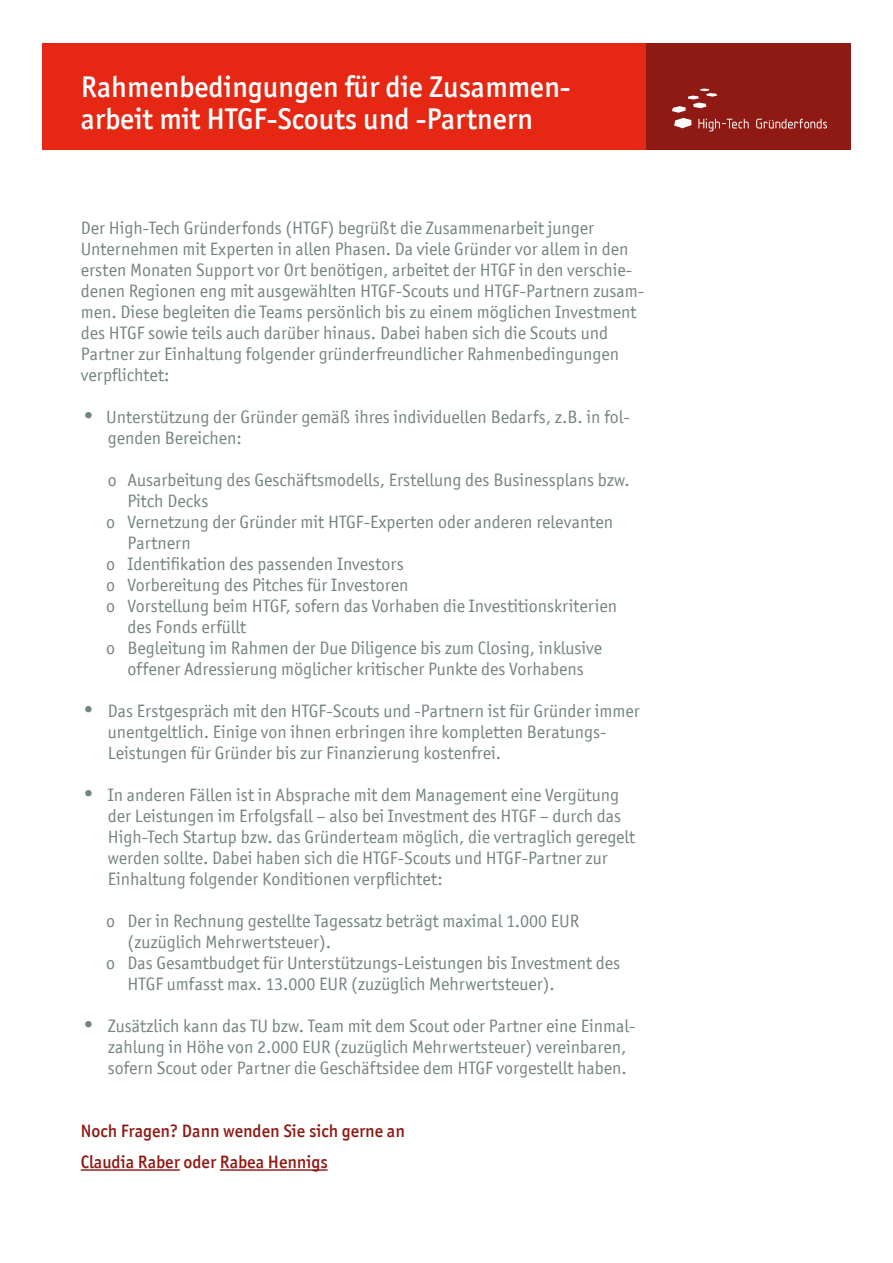
<style>
.page{position:relative;width:893px;height:1263px;background:#fff}
.page>*{position:absolute;margin:0;border:0;box-sizing:border-box;transform-origin:0 0}
.t1{font:500 30px/31.5px "Officina San ITC";color:#fff}
.t2{font:18px/21px "Officina San ITC";color:#748482}
.t3{font:500 18px/31.5px "Officina San ITC";color:#8f1913}
.s1{font-size:22.5px}
</style>
<div class="page">
<div style="left:43px;top:43px;width:603px;height:107px;background:#e52713"></div>
<div style="left:646px;top:43px;width:204px;height:107px;background:#8f1913"></div>
<svg style="left:756px;top:119px;width:71px;height:9px"></svg>
<svg style="left:672px;top:88px;width:77px;height:43px"></svg>
<hr style="left:81px;top:1169px;width:99px;height:2px;background:#8f1913">
<hr style="left:220px;top:1169px;width:108px;height:2px;background:#8f1913">
<h1 class="t1" style="left:81px;top:71px;width:491px">Rahmenbedingungen für die Zusammen&shy;arbeit mit HTGF-Scouts und -Partnern</h1>
<p class="t2" style="left:81px;top:217px;width:565px">Der High-Tech Gründerfonds (HTGF) begrüßt die Zusammenarbeit junger Unternehmen mit Experten in allen Phasen. Da viele Gründer vor allem in den ersten Monaten Support vor Ort benötigen, arbeitet der HTGF in den verschie&shy;denen Regionen eng mit ausgewählten HTGF-Scouts und HTGF-Partnern zusam&shy;men. Diese begleiten die Teams persönlich bis zu einem möglichen Investment des HTGF sowie teils auch darüber hinaus. Dabei haben sich die Scouts und Partner zur Einhaltung folgender gründerfreundlicher Rahmenbedingungen verpflichtet:</p>
<p class="t2" style="left:108px;top:406px;width:523px;text-indent:-27px"><span class="s1">•</span> Unterstützung der Gründer gemäß ihres individuellen Bedarfs, z.B. in fol&shy;genden Bereichen:</p>
<p class="t2" style="left:108px;top:469px;width:524px">o Ausarbeitung des Geschäftsmodells, Erstellung des Businessplans bzw.</p>
<p class="t2" style="left:128px;top:490px;width:82px">Pitch Decks</p>
<p class="t2" style="left:106px;top:511px;width:508px">o Vernetzung der Gründer mit HTGF-Experten oder anderen relevanten</p>
<p class="t2" style="left:128px;top:532px;width:65px">Partnern</p>
<p class="t2" style="left:106px;top:553px;width:299px">o Identifikation des passenden Investors</p>
<p class="t2" style="left:106px;top:574px;width:304px">o Vorbereitung des Pitches für Investoren</p>
<p class="t2" style="left:106px;top:595px;width:512px">o Vorstellung beim HTGF, sofern das Vorhaben die Investitionskriterien</p>
<p class="t2" style="left:128px;top:616px;width:120px">des Fonds erfüllt</p>
<p class="t2" style="left:106px;top:637px;width:497px">o Begleitung im Rahmen der Due Diligence bis zum Closing, inklusive</p>
<p class="t2" style="left:128px;top:658px;width:458px">offener Adressierung möglicher kritischer Punkte des Vorhabens</p>
<p class="t2" style="left:108px;top:700px;width:533px;text-indent:-27px"><span class="s1">•</span> Das Erstgespräch mit den HTGF-Scouts und -Partnern ist für Gründer immer unentgeltlich. Einige von ihnen erbringen ihre kompletten Beratungs-<br>Leistungen für Gründer bis zur Finanzierung kostenfrei.</p>
<p class="t2" style="left:108px;top:784px;width:529px;text-indent:-27px"><span class="s1">•</span> In anderen Fällen ist in Absprache mit dem Management eine Vergütung der Leistungen im Erfolgsfall – also bei Investment des HTGF – durch das High-Tech Startup bzw. das Gründerteam möglich, die vertraglich geregelt werden sollte. Dabei haben sich die HTGF-Scouts und HTGF-Partner zur Einhaltung folgender Konditionen verpflichtet:</p>
<p class="t2" style="left:106px;top:910px;width:474px">o Der in Rechnung gestellte Tagessatz beträgt maximal 1.000 EUR</p>
<p class="t2" style="left:128px;top:931px;width:205px">(zuzüglich Mehrwertsteuer).</p>
<p class="t2" style="left:106px;top:952px;width:515px">o Das Gesamtbudget für Unterstützungs-Leistungen bis Investment des</p>
<p class="t2" style="left:128px;top:973px;width:429px">HTGF umfasst max. 13.000 EUR (zuzüglich Mehrwertsteuer).</p>
<p class="t2" style="left:108px;top:1015px;width:529px;text-indent:-27px"><span class="s1">•</span> Zusätzlich kann das TU bzw. Team mit dem Scout oder Partner eine Einmal&shy;zahlung in Höhe von 2.000 EUR (zuzüglich Mehrwertsteuer) vereinbaren, sofern Scout oder Partner die Geschäftsidee dem HTGF vorgestellt haben.</p>
<p class="t3" style="left:81px;top:1115px;width:325px">Noch Fragen? Dann wenden Sie sich gerne an<br>Claudia Raber oder Rabea Hennigs</p>
</div>
